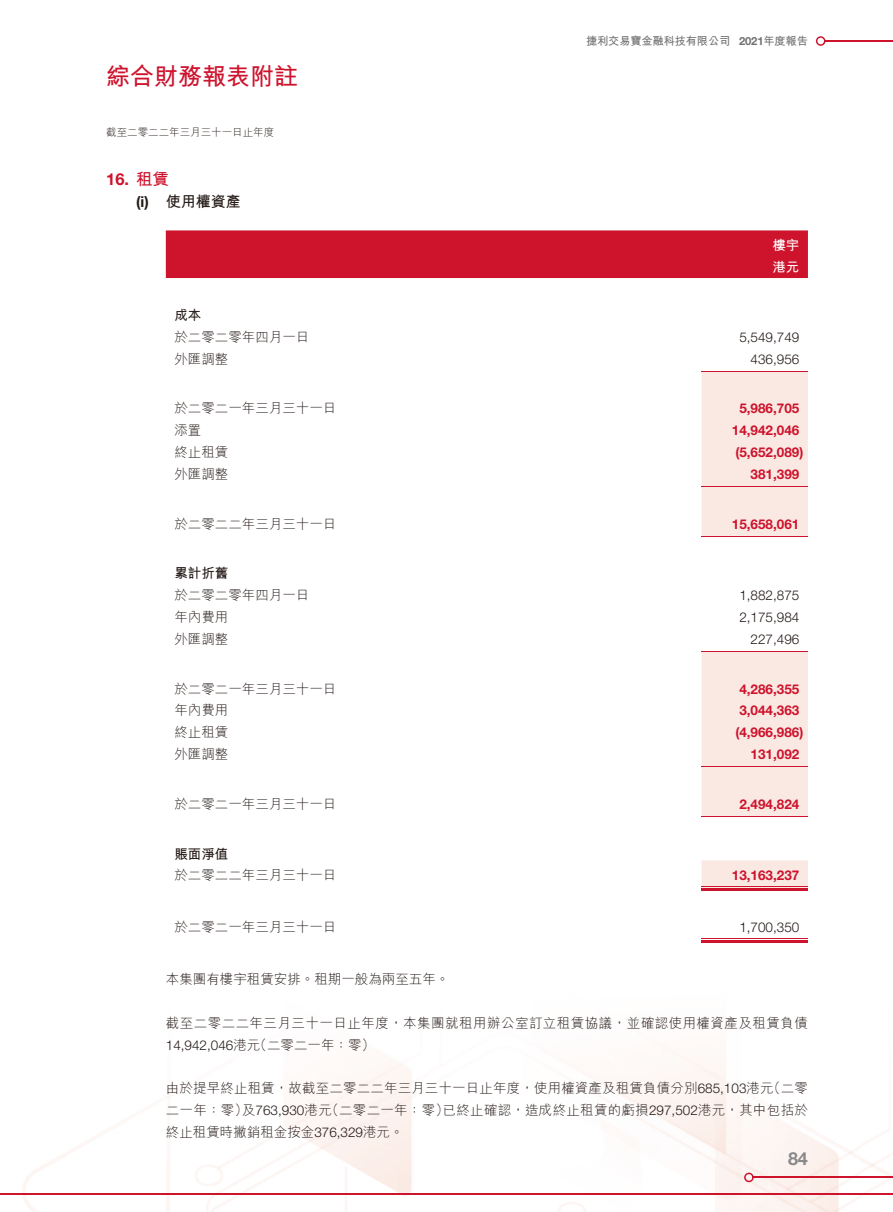
<style>
.page{position:relative;width:893px;height:1212px;background:#fff}
.page>*{position:absolute;margin:0;border:0;box-sizing:border-box;transform-origin:0 0}
.t1{font:24px "M Hei HK Bold E Ten B5 H";color:#ce132d}
.t2{font:700 18px "Helvetica Neue LT Std";color:#898989}
.t3{font:700 16.5px "Helvetica Neue LT Std";color:#ce132d}
.t4{font:15px "M Hei HK Bold E Ten B5 H";color:#231916}
.t5{font:13.5px/21.8px "M Hei HK Light E Ten B5 H";color:#231916;text-align:justify}
.t6{font:700 13.5px "Helvetica Neue LT Std";color:#ce132d}
.t7{font:13.5px/21.8px "M Hei HK Light E Ten B5 H";letter-spacing:.035em;color:#231916}
.t8{font:300 13.5px "Helvetica Neue LT Std";color:#231916}
.t9{font:13.5px "M Hei HK Bold E Ten B5 H";color:#231916}
.t10{font:13.5px/21.8px "M Hei HK Bold E Ten B5 H";color:#fff}
.t11{font:11.25px "M Hei HK Bold E Ten B5 H";letter-spacing:-.015em;color:#717171}
.t12{font:10.5px "M Hei HK Light E Ten B5 H";color:#231916}
.s1{font-family:"M Hei HK Bold E Ten B5 H";font-weight:400}
.s2{font-family:"Helvetica Neue LT Std";font-weight:700}
.s3{font-family:"Helvetica Neue LT Std";font-weight:300}
</style>
<div class="page">
<img style="left:0;top:1049px;width:893px;height:163px">
<svg style="left:816px;top:36px;width:9px;height:10px"></svg>
<hr style="left:824px;top:40px;width:69px;height:2px;background:#ce132d">
<svg style="left:744px;top:1172px;width:10px;height:10px"></svg>
<hr style="left:752px;top:1177px;width:141px;height:1px;background:#ce132d">
<hr style="left:0;top:1193px;width:893px;height:1px;background:#ce132d">
<div style="left:166px;top:230px;width:642px;height:48px;background:#ce132d"></div>
<svg style="left:702px;top:372px;width:106px;height:516px;fill:#f9e9e2"></svg>
<hr style="left:702px;top:371px;width:106px;height:1px;background:#ce132d">
<hr style="left:702px;top:486px;width:106px;height:1px;background:#ce132d">
<hr style="left:702px;top:536px;width:106px;height:1px;background:#ce132d">
<hr style="left:702px;top:651px;width:106px;height:1px;background:#ce132d">
<hr style="left:702px;top:766px;width:106px;height:1px;background:#ce132d">
<hr style="left:702px;top:816px;width:106px;height:1px;background:#ce132d">
<hr style="left:702px;top:886px;width:106px;height:1px;background:#ce132d">
<hr style="left:702px;top:888px;width:106px;height:3px;background:#ce132d">
<hr style="left:702px;top:938px;width:106px;height:1px;background:#ce132d">
<hr style="left:702px;top:940px;width:106px;height:3px;background:#ce132d">
<h1 class="t1" style="left:106px;top:67px;width:193px">綜合財務報表附註</h1>
<p class="t12" style="left:106px;top:128px;width:169px">截至二零二二年三月三十一日止年度</p>
<p class="t3" style="left:106px;top:173px;width:64px">16. <span class="s1">租賃</span></p>
<p class="t4" style="left:136px;top:195px;width:106px"><span class="s2">(i)</span> 使用權資產</p>
<p class="t11" style="left:586px;top:37px;width:223px">捷利交易寶金融科技有限公司 <span class="s2">2021</span>年度報告</p>
<p class="t10" style="left:772px;top:236px;width:28px">樓宇港元</p>
<p class="t9" style="left:174px;top:310px;width:28px">成本</p>
<p class="t5" style="left:174px;top:328px;width:136px">於二零二零年四月一日</p>
<p class="t8" style="left:739px;top:332px;width:62px">5,549,749</p>
<p class="t5" style="left:174px;top:349px;width:55px">外匯調整</p>
<p class="t8" style="left:751px;top:354px;width:50px">436,956</p>
<p class="t5" style="left:174px;top:399px;width:163px">於二零二一年三月三十一日</p>
<p class="t6" style="left:739px;top:404px;width:62px">5,986,705</p>
<p class="t5" style="left:174px;top:421px;width:28px">添置</p>
<p class="t6" style="left:732px;top:425px;width:69px">14,942,046</p>
<p class="t5" style="left:174px;top:443px;width:55px">終止租賃</p>
<p class="t6" style="left:735px;top:447px;width:70px">(5,652,089)</p>
<p class="t5" style="left:174px;top:464px;width:55px">外匯調整</p>
<p class="t6" style="left:751px;top:469px;width:50px">381,399</p>
<p class="t5" style="left:174px;top:514px;width:163px">於二零二二年三月三十一日</p>
<p class="t6" style="left:732px;top:519px;width:69px">15,658,061</p>
<p class="t9" style="left:174px;top:568px;width:55px">累計折舊</p>
<p class="t5" style="left:174px;top:586px;width:136px">於二零二零年四月一日</p>
<p class="t8" style="left:739px;top:591px;width:62px">1,882,875</p>
<p class="t5" style="left:174px;top:608px;width:55px">年內費用</p>
<p class="t8" style="left:739px;top:612px;width:62px">2,175,984</p>
<p class="t5" style="left:174px;top:630px;width:55px">外匯調整</p>
<p class="t8" style="left:751px;top:634px;width:50px">227,496</p>
<p class="t5" style="left:174px;top:679px;width:163px">於二零二一年三月三十一日</p>
<p class="t6" style="left:739px;top:684px;width:62px">4,286,355</p>
<p class="t5" style="left:174px;top:701px;width:55px">年內費用</p>
<p class="t6" style="left:739px;top:706px;width:62px">3,044,363</p>
<p class="t5" style="left:174px;top:723px;width:55px">終止租賃</p>
<p class="t6" style="left:735px;top:727px;width:70px">(4,966,986)</p>
<p class="t5" style="left:174px;top:745px;width:55px">外匯調整</p>
<p class="t6" style="left:751px;top:749px;width:50px">131,092</p>
<p class="t5" style="left:174px;top:795px;width:163px">於二零二一年三月三十一日</p>
<p class="t6" style="left:739px;top:799px;width:62px">2,494,824</p>
<p class="t9" style="left:174px;top:848px;width:55px">賬面淨值</p>
<p class="t5" style="left:174px;top:866px;width:163px">於二零二二年三月三十一日</p>
<p class="t6" style="left:732px;top:871px;width:69px">13,163,237</p>
<p class="t5" style="left:174px;top:918px;width:163px">於二零二一年三月三十一日</p>
<p class="t8" style="left:739px;top:923px;width:62px">1,700,350</p>
<p class="t5" style="left:166px;top:970px;width:285px">本集團有樓宇租賃安排。租期一般為兩至五年。</p>
<p class="t7" style="left:166px;top:1014px;width:644px">截至二零二二年三月三十一日止年度，本集團就租用辦公室訂立租賃協議，並確認使用權資產及租賃負債<br><span class="s3">14,942,046</span>港元（二零二一年：零）</p>
<p class="t5" style="left:166px;top:1079px;width:644px">由於提早終止租賃，故截至二零二二年三月三十一日止年度，使用權資產及租賃負債分別<span class="s3">685,103</span>港元（二零二一年：零）及<span class="s3">763,930</span>港元（二零二一年：零）已終止確認，造成終止租賃的虧損<span class="s3">297,502</span>港元，其中包括於終止租賃時撇銷租金按金<span class="s3">376,329</span>港元。</p>
<h2 class="t2" style="left:788px;top:1152px;width:21px">84</h2>
</div>
